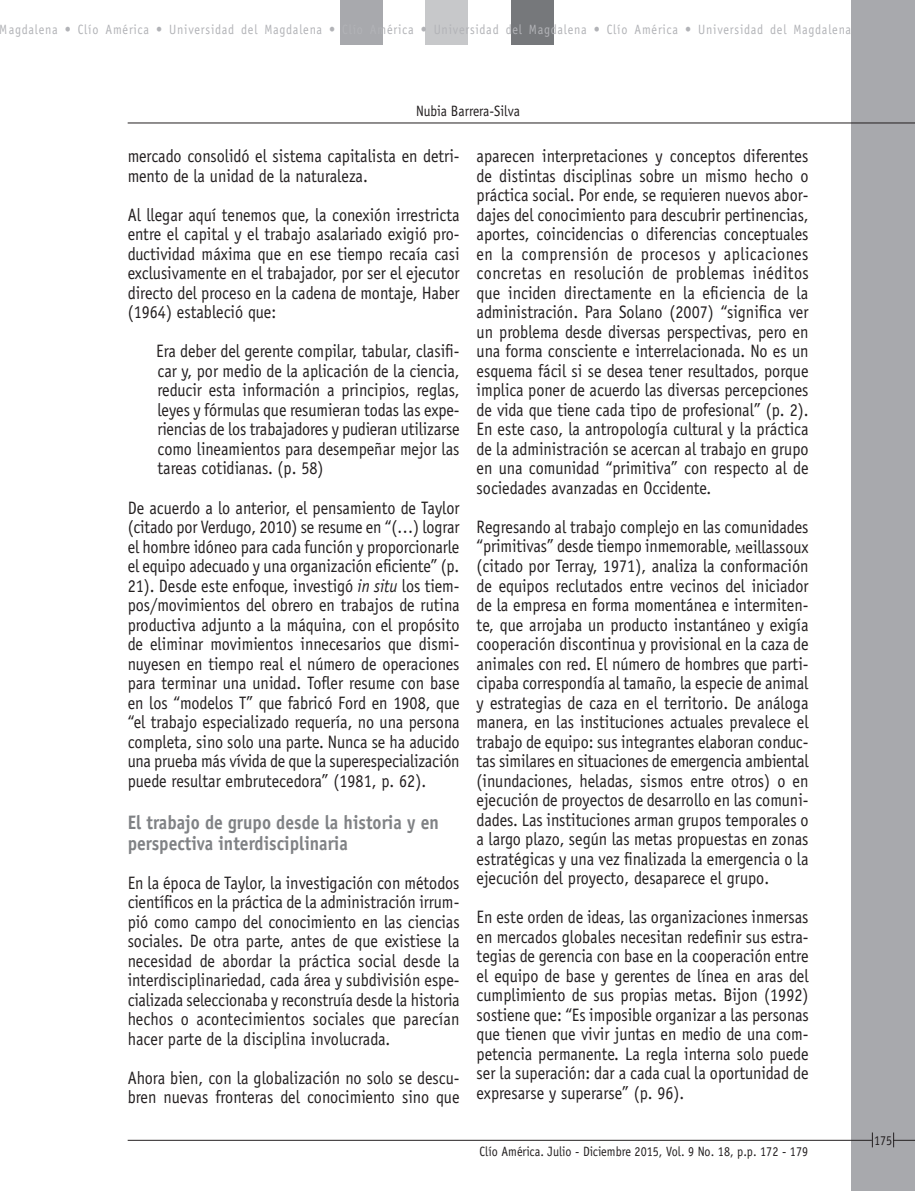
<style>
.page{position:relative;width:915px;height:1191px;background:#fff}
.page>*{position:absolute;margin:0;border:0;box-sizing:border-box;transform-origin:0 0}
.t1{font:700 19.5px/21px "Officina Sans";color:#808285;scale:.9 1}
.t2{font:18px/19.5px "Officina Sans";color:#231f20;text-align:justify;scale:.9 1}
.t3{font:15px "Officina Sans";color:#231f20;scale:.9 1}
.t4{font:13.5px "Officina Sans";letter-spacing:.065em;color:#b2b3b7;scale:.9 1}
.t5{font:13.5px "Officina Sans";color:#231f20;scale:.9 1}
.s1{font-style:italic}
.s2{font-family:"Times New Roman";font-size:12px}
</style>
<div class="page">
<div style="left:850px;top:0;width:64px;height:1191px;background:#a8a9ad"></div>
<div style="left:510px;top:0;width:43px;height:44px;background:#76787b"></div>
<div style="left:340px;top:0;width:43px;height:44px;background:#a8a9ad"></div>
<div style="left:425px;top:0;width:43px;height:44px;background:#c7c8ca"></div>
<hr style="left:128px;top:1140px;width:743px;height:1px;background:#231f20">
<svg style="left:871px;top:1133px;width:1px;height:14px"></svg>
<svg style="left:893px;top:1132px;width:21px;height:15px"></svg>
<hr style="left:128px;top:123px;width:786px;height:1px;background:#231f20">
<p class="t4" style="left:0;top:21px;width:946px">Magdalena • Clío América • Universidad del Magdalena • Clío América • Universidad del Magdalena • Clío América • Universidad del Magdalena</p>
<p class="t3" style="left:416px;top:102px;width:117px">Nubia Barrera-Silva</p>
<p class="t2" style="left:128px;top:147px;width:370px">mercado consolidó el sistema capitalista en detri&shy;mento de la unidad de la naturaleza.</p>
<p class="t2" style="left:128px;top:205px;width:370px">Al llegar aquí tenemos que, la conexión irrestricta entre el capital y el trabajo asalariado exigió pro&shy;ductividad máxima que en ese tiempo recaía casi exclusivamente en el trabajador, por ser el ejecutor directo del proceso en la cadena de montaje, Haber (1964) estableció que:</p>
<p class="t2" style="left:156px;top:342px;width:338px">Era deber del gerente compilar, tabular, clasifi&shy;car y, por medio de la aplicación de la ciencia, reducir esta información a principios, reglas, leyes y fórmulas que resumieran todas las expe&shy;riencias de los trabajadores y pudieran utilizarse como lineamientos para desempeñar mejor las tareas cotidianas. (p. 58)</p>
<p class="t2" style="left:128px;top:498px;width:370px">De acuerdo a lo anterior, el pensamiento de Taylor (citado por Verdugo, 2010) se resume en “(…) lograr el hombre idóneo para cada función y proporcionarle el equipo adecuado y una organización eficiente” (p.<br>21). Desde este enfoque, investigó <span class="s1">in situ</span> los tiem&shy;pos/movimientos del obrero en trabajos de rutina productiva adjunto a la máquina, con el propósito de eliminar movimientos innecesarios que dismi&shy;nuyesen en tiempo real el número de operaciones para terminar una unidad. Tofler resume con base en los “modelos T” que fabricó Ford en 1908, que “el trabajo especializado requería, no una persona completa, sino solo una parte. Nunca se ha aducido una prueba más vívida de que la superespecialización puede resultar embrutecedora” (1981, p. 62).</p>
<p class="t1" style="left:128px;top:811px;width:347px">El trabajo de grupo desde la historia y en perspectiva interdisciplinaria</p>
<p class="t2" style="left:128px;top:873px;width:370px">En la época de Taylor, la investigación con métodos científicos en la práctica de la administración irrum&shy;pió como campo del conocimiento en las ciencias sociales. De otra parte, antes de que existiese la necesidad de abordar la práctica social desde la interdisciplinariedad, cada área y subdivisión espe&shy;cializada seleccionaba y reconstruía desde la historia hechos o acontecimientos sociales que parecían hacer parte de la disciplina involucrada.</p>
<p class="t2" style="left:128px;top:1068px;width:370px">Ahora bien, con la globalización no solo se descu&shy;bren nuevas fronteras del conocimiento sino que</p>
<p class="t2" style="left:476px;top:147px;width:370px">aparecen interpretaciones y conceptos diferentes de distintas disciplinas sobre un mismo hecho o práctica social. Por ende, se requieren nuevos abor&shy;dajes del conocimiento para descubrir pertinencias, aportes, coincidencias o diferencias conceptuales en la comprensión de procesos y aplicaciones concretas en resolución de problemas inéditos que inciden directamente en la eficiencia de la administración. Para Solano (2007) “significa ver un problema desde diversas perspectivas, pero en una forma consciente e interrelacionada. No es un esquema fácil si se desea tener resultados, porque implica poner de acuerdo las diversas percepciones de vida que tiene cada tipo de profesional” (p. 2).<br>En este caso, la antropología cultural y la práctica de la administración se acercan al trabajo en grupo en una comunidad “primitiva” con respecto al de sociedades avanzadas en Occidente.</p>
<p class="t2" style="left:476px;top:517px;width:370px">Regresando al trabajo complejo en las comunidades “primitivas” desde tiempo inmemorable, <span class="s2">M</span>eillassoux (citado por Terray, 1971), analiza la conformación de equipos reclutados entre vecinos del iniciador de la empresa en forma momentánea e intermiten&shy;te, que arrojaba un producto instantáneo y exigía cooperación discontinua y provisional en la caza de animales con red. El número de hombres que parti&shy;cipaba correspondía al tamaño, la especie de animal y estrategias de caza en el territorio. De análoga manera, en las instituciones actuales prevalece el trabajo de equipo: sus integrantes elaboran conduc&shy;tas similares en situaciones de emergencia ambiental (inundaciones, heladas, sismos entre otros) o en ejecución de proyectos de desarrollo en las comuni&shy;dades. Las instituciones arman grupos temporales o a largo plazo, según las metas propuestas en zonas estratégicas y una vez finalizada la emergencia o la ejecución del proyecto, desaparece el grupo.</p>
<p class="t2" style="left:476px;top:907px;width:370px">En este orden de ideas, las organizaciones inmersas en mercados globales necesitan redefinir sus estra&shy;tegias de gerencia con base en la cooperación entre el equipo de base y gerentes de línea en aras del cumplimiento de sus propias metas. Bijon (1992) sostiene que: “Es imposible organizar a las personas que tienen que vivir juntas en medio de una com&shy;petencia permanente. La regla interna solo puede ser la superación: dar a cada cual la oportunidad de expresarse y superarse” (p. 96).</p>
<p class="t5" style="left:479px;top:1144px;width:366px">Clío América. Julio - Diciembre 2015, Vol. 9 No. 18, p.p. 172 - 179</p>
<p class="t5" style="left:873px;top:1132px;width:22px">175</p>
</div>
